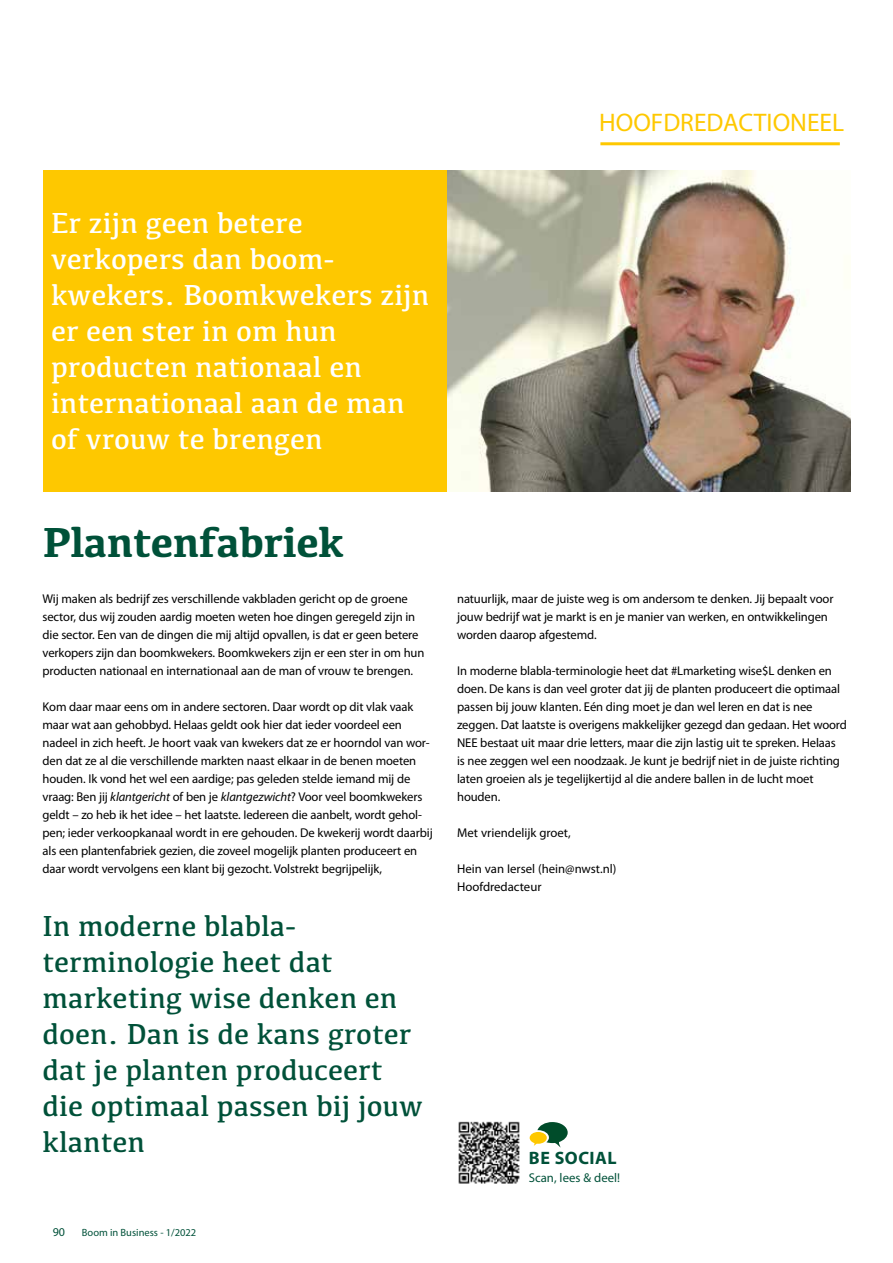
<style>
.page{position:relative;width:893px;height:1263px;background:#fff}
.page>*{position:absolute;margin:0;border:0;box-sizing:border-box;transform-origin:0 0}
.t1{font:700 43.5px "Kefa";letter-spacing:-.01em;color:#005139}
.t2{font:30px/36px "Kefa";color:#005139}
.t3{font:30px/36px "Kefa";color:#fff}
.t4{font:25.5px "Myriad Pro";color:#fec800}
.t5{font:700 18px "Myriad Pro";letter-spacing:.03em;color:#005139}
.t6{font:12.75px/18px "Myriad Pro";letter-spacing:-.01em;color:#000}
.t7{font:12.75px "Myriad Pro";color:#005139}
.t8{font:12px "Myriad Pro";color:#005139}
.t9{font:10.5px "Myriad Pro";color:#005139}
.s1{font-style:italic}
</style>
<div class="page">
<img style="left:446px;top:170px;width:404px;height:321px">
<div style="left:43px;top:170px;width:403px;height:322px;background:#fec800"></div>
<hr style="left:600px;top:142px;width:240px;height:3px;background:#fec800">
<img style="left:458px;top:1121px;width:62px;height:63px">
<svg style="left:530px;top:1122px;width:38px;height:26px"></svg>
<h3 class="t4" style="left:599px;top:107px;width:247px">HOOFDREDACTIONEEL</h3>
<h2 class="t3" style="left:51px;top:204px;width:380px">Er zijn geen betere verkopers dan boom&shy;kwekers. Boomkwekers zijn er een ster in om hun producten nationaal en internationaal aan de man of vrouw te brengen</h2>
<h1 class="t1" style="left:43px;top:513px;width:303px">Plantenfabriek</h1>
<p class="t6" style="left:43px;top:590px;width:383px">Wij maken als bedrijf zes verschillende vakbladen gericht op de groene sector, dus wij zouden aardig moeten weten hoe dingen geregeld zijn in die sector. Een van de dingen die mij altijd opvallen, is dat er geen betere verkopers zijn dan boomkwekers. Boomkwekers zijn er een ster in om hun producten nationaal en internationaal aan de man of vrouw te brengen.</p>
<p class="t6" style="left:43px;top:698px;width:392px">Kom daar maar eens om in andere sectoren. Daar wordt op dit vlak vaak maar wat aan gehobbyd. Helaas geldt ook hier dat ieder voordeel een nadeel in zich heeft. Je hoort vaak van kwekers dat ze er hoorndol van wor&shy;den dat ze al die verschillende markten naast elkaar in de benen moeten houden. Ik vond het wel een aardige; pas geleden stelde iemand mij de vraag: Ben jij <span class="s1">klantgericht</span> of ben je <span class="s1">klantgezwicht</span>? Voor veel boomkwekers geldt – zo heb ik het idee – het laatste. Iedereen die aanbelt, wordt gehol&shy;pen; ieder verkoopkanaal wordt in ere gehouden. De kwekerij wordt daarbij als een plantenfabriek gezien, die zoveel mogelijk planten produceert en daar wordt vervolgens een klant bij gezocht. Volstrekt begrijpelijk,</p>
<h2 class="t2" style="left:43px;top:907px;width:382px">In moderne blabla&shy;terminologie heet dat marketing wise denken en doen. Dan is de kans groter dat je planten produceert die optimaal passen bij jouw klanten</h2>
<p class="t8" style="left:53px;top:1224px;width:14px">90</p>
<p class="t9" style="left:82px;top:1226px;width:116px">Boom in Business - 1/2022</p>
<p class="t6" style="left:457px;top:590px;width:378px">natuurlijk, maar de juiste weg is om andersom te denken. Jij bepaalt voor jouw bedrijf wat je markt is en je manier van werken, en ontwikkelingen worden daarop afgestemd.</p>
<p class="t6" style="left:457px;top:662px;width:391px">In moderne blabla-terminologie heet dat #Lmarketing wise$L denken en doen. De kans is dan veel groter dat jij de planten produceert die optimaal passen bij jouw klanten. Eén ding moet je dan wel leren en dat is nee zeggen. Dat laatste is overigens makkelijker gezegd dan gedaan. Het woord NEE bestaat uit maar drie letters, maar die zijn lastig uit te spreken. Helaas<br>is nee zeggen wel een noodzaak. Je kunt je bedrijf niet in de juiste richting laten groeien als je tegelijkertijd al die andere ballen in de lucht moet houden.</p>
<p class="t6" style="left:457px;top:824px;width:115px">Met vriendelijk groet,</p>
<p class="t6" style="left:457px;top:860px;width:161px">Hein van Iersel (hein@nwst.nl)<br>Hoofdredacteur</p>
<h3 class="t5" style="left:529px;top:1146px;width:89px">BE SOCIAL</h3>
<p class="t7" style="left:529px;top:1169px;width:93px">Scan, lees &amp; deel!</p>
</div>
